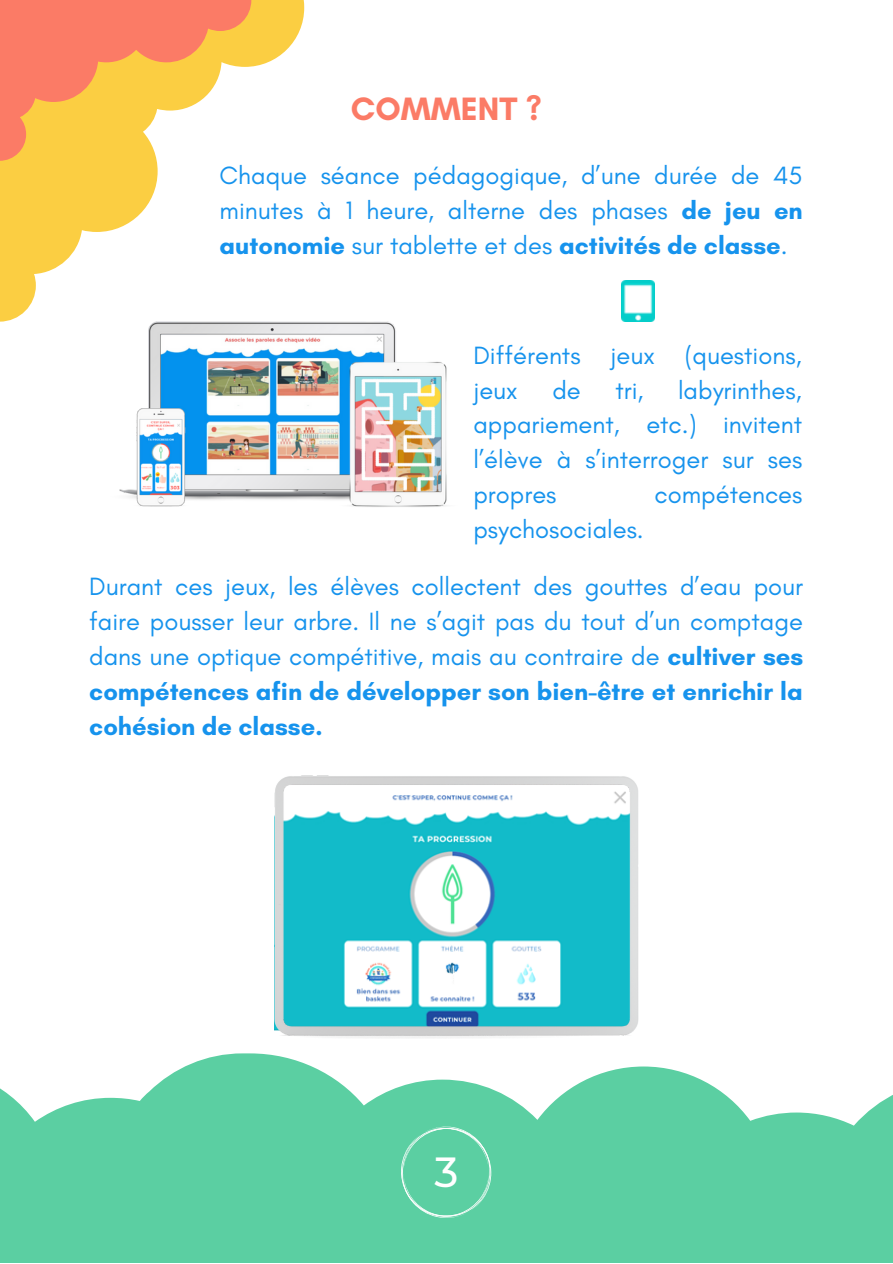
<style>
.page{position:relative;width:893px;height:1264px;background:#fff}
.page>*{position:absolute;margin:0;border:0;box-sizing:border-box;transform-origin:0 0}
.t1{font:500 42px "Montserrat";color:#fff}
.t2{font:700 33px "Glacial Indifference";color:#fb7b66}
.t3{font:25.5px/34.8px "Glacial Indifference";color:#1693ed;text-align:justify}
.s1{font-weight:700}
</style>
<div class="page">
<svg style="left:0;top:0;width:304px;height:321px"></svg>
<svg style="left:0;top:0;width:251px;height:161px"></svg>
<img style="left:274px;top:775px;width:364px;height:263px">
<svg style="left:0;top:1053px;width:892px;height:209px;fill:#5bcfa2"></svg>
<img style="left:621px;top:280px;width:33px;height:42px">
<svg style="left:400px;top:1125px;width:91px;height:95px;background:#64d1a7"></svg>
<img style="left:119px;top:322px;width:328px;height:185px">
<p class="t2" style="left:351px;top:88px;width:192px">COMMENT ?</p>
<p class="t3" style="left:220px;top:158px;width:584px">Chaque séance pédagogique, d’une durée de 45 minutes à 1 heure, alterne des phases <span class="s1">de jeu en autonomie</span> sur tablette et des <span class="s1">activités de classe</span>.</p>
<p class="t3" style="left:473px;top:337px;width:329px">Différents jeux (questions, jeux</p>
<p class="t3" style="left:473px;top:372px;width:330px;text-indent:204px">labyrinthes, appariement, etc.) invitent l’élève à s’interroger sur ses propres</p>
<p class="t3" style="left:552px;top:372px;width:30px">de</p>
<p class="t3" style="left:615px;top:372px;width:30px">tri,</p>
<p class="t3" style="left:654px;top:477px;width:149px">compétences</p>
<p class="t3" style="left:473px;top:511px;width:172px">psychosociales.</p>
<p class="t3" style="left:89px;top:569px;width:715px">Durant ces jeux, les élèves collectent des gouttes d’eau pour faire pousser leur arbre. Il ne s’agit pas du tout d’un comptage dans une optique compétitive, mais au contraire de <span class="s1">cultiver ses compétences afin de développer son bien-être et enrichir la cohésion de classe.</span></p>
<p class="t1" style="left:434px;top:1146px;width:26px">3</p>
</div>
